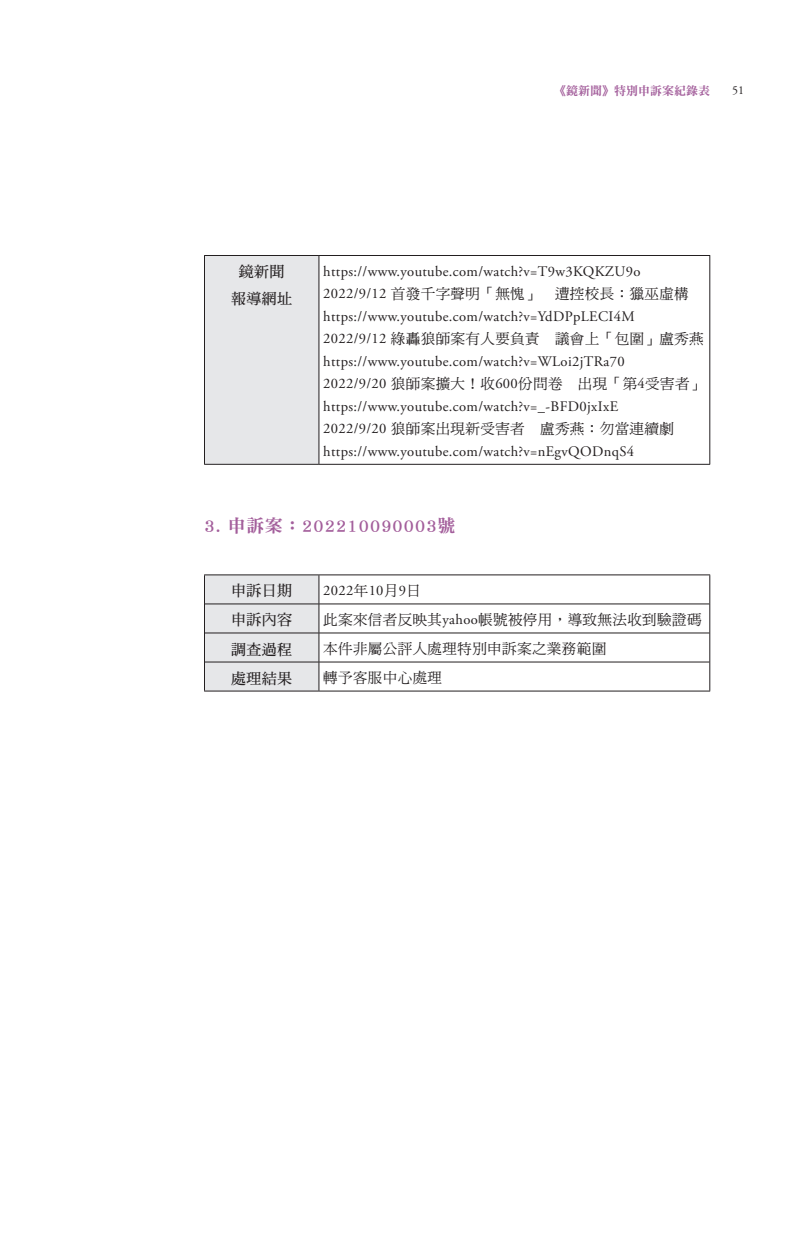
<style>
.page{position:relative;width:808px;height:1234px;background:#fff}
.page>*{position:absolute;margin:0;border:0;box-sizing:border-box;transform-origin:0 0}
.t1{font:18px "DF Ming Std W9";letter-spacing:.03em;color:#a35e9b}
.t2{font:15px/26.5px "DF Ming W7 WIN BF";letter-spacing:.025em;color:#231f20;text-align:center}
.t3{font:14.55px "Adobe Garamond Pro";letter-spacing:.025em;color:#231f20}
.t4{font:14.55px "DF Ming W5 WIN BF";letter-spacing:.025em;color:#231f20}
.t5{font:12px "DF Ming Std W9";color:#a35e9b}
.t6{font:12px "Adobe Garamond Pro";color:#231f20}
.s1{font-family:"Adobe Garamond Pro"}
.s2{font-family:"DF Ming W5 WIN BF"}
</style>
<div class="page">
<div style="left:204px;top:255px;width:115px;height:209px;background:#e6e7e9"></div>
<hr style="left:204px;top:255px;width:115px;height:1px;background:#231f20">
<hr style="left:319px;top:255px;width:391px;height:1px;background:#231f20">
<hr style="left:204px;top:255px;width:1px;height:209px;background:#231f20">
<hr style="left:709px;top:255px;width:1px;height:209px;background:#231f20">
<hr style="left:204px;top:464px;width:115px;height:1px;background:#231f20">
<hr style="left:319px;top:464px;width:391px;height:1px;background:#231f20">
<hr style="left:319px;top:255px;width:1px;height:209px;background:#231f20">
<hr style="left:319px;top:574px;width:391px;height:1px;background:#231f20">
<svg style="left:709px;top:575px;width:1px;height:28px"></svg>
<hr style="left:709px;top:603px;width:1px;height:30px;background:#231f20">
<svg style="left:709px;top:633px;width:1px;height:57px"></svg>
<hr style="left:319px;top:690px;width:391px;height:1px;background:#231f20">
<hr style="left:319px;top:603px;width:390px;height:1px;background:#231f20">
<hr style="left:319px;top:632px;width:390px;height:1px;background:#231f20">
<hr style="left:319px;top:661px;width:390px;height:1px;background:#231f20">
<svg style="left:204px;top:574px;width:116px;height:117px"></svg>
<p class="t5" style="left:554px;top:85px;width:157px">《鏡新聞》特別申訴案紀錄表</p>
<p class="t6" style="left:732px;top:83px;width:13px">51</p>
<p class="t2" style="left:231px;top:258px;width:63px">鏡新聞報導網址</p>
<p class="t3" style="left:323px;top:262px;width:319px">https://www.youtube.com/watch?v=T9w3KQKZU9o</p>
<p class="t4" style="left:323px;top:286px;width:367px"><span class="s1">2022/9/12</span> 首發千字聲明「無愧」　遭控校長：獵巫虛構</p>
<p class="t3" style="left:323px;top:307px;width:313px">https://www.youtube.com/watch?v=YdDPpLECI4M</p>
<p class="t4" style="left:323px;top:331px;width:382px"><span class="s1">2022/9/12</span> 綠轟狼師案有人要負責　議會上「包圍」盧秀燕</p>
<p class="t3" style="left:323px;top:352px;width:303px">https://www.youtube.com/watch?v=WLoi2jTRa70</p>
<p class="t4" style="left:323px;top:376px;width:383px"><span class="s1">2022/9/20</span> 狼師案擴大！收<span class="s1">600</span>份問卷　出現「第<span class="s1">4</span>受害者」</p>
<p class="t3" style="left:323px;top:397px;width:297px">https://www.youtube.com/watch?v=_-BFD0jxIxE</p>
<p class="t4" style="left:323px;top:421px;width:352px"><span class="s1">2022/9/20</span> 狼師案出現新受害者　盧秀燕：勿當連續劇</p>
<p class="t3" style="left:323px;top:442px;width:312px">https://www.youtube.com/watch?v=nEgvQODnqS4</p>
<p class="t1" style="left:204px;top:515px;width:253px">3. 申訴案：202210090003號</p>
<p class="t2" style="left:231px;top:577px;width:63px">申訴日期</p>
<p class="t3" style="left:323px;top:581px;width:99px">2022<span class="s2">年</span>10<span class="s2">月</span>9<span class="s2">日</span></p>
<p class="t2" style="left:231px;top:606px;width:63px">申訴內容</p>
<p class="t4" style="left:323px;top:612px;width:380px">此案來信者反映其<span class="s1">yahoo</span>帳號被停用，導致無法收到驗證碼</p>
<p class="t2" style="left:231px;top:635px;width:63px">調查過程</p>
<p class="t4" style="left:323px;top:641px;width:284px">本件非屬公評人處理特別申訴案之業務範圍</p>
<p class="t2" style="left:231px;top:664px;width:63px">處理結果</p>
<p class="t4" style="left:323px;top:670px;width:120px">轉予客服中心處理</p>
</div>
